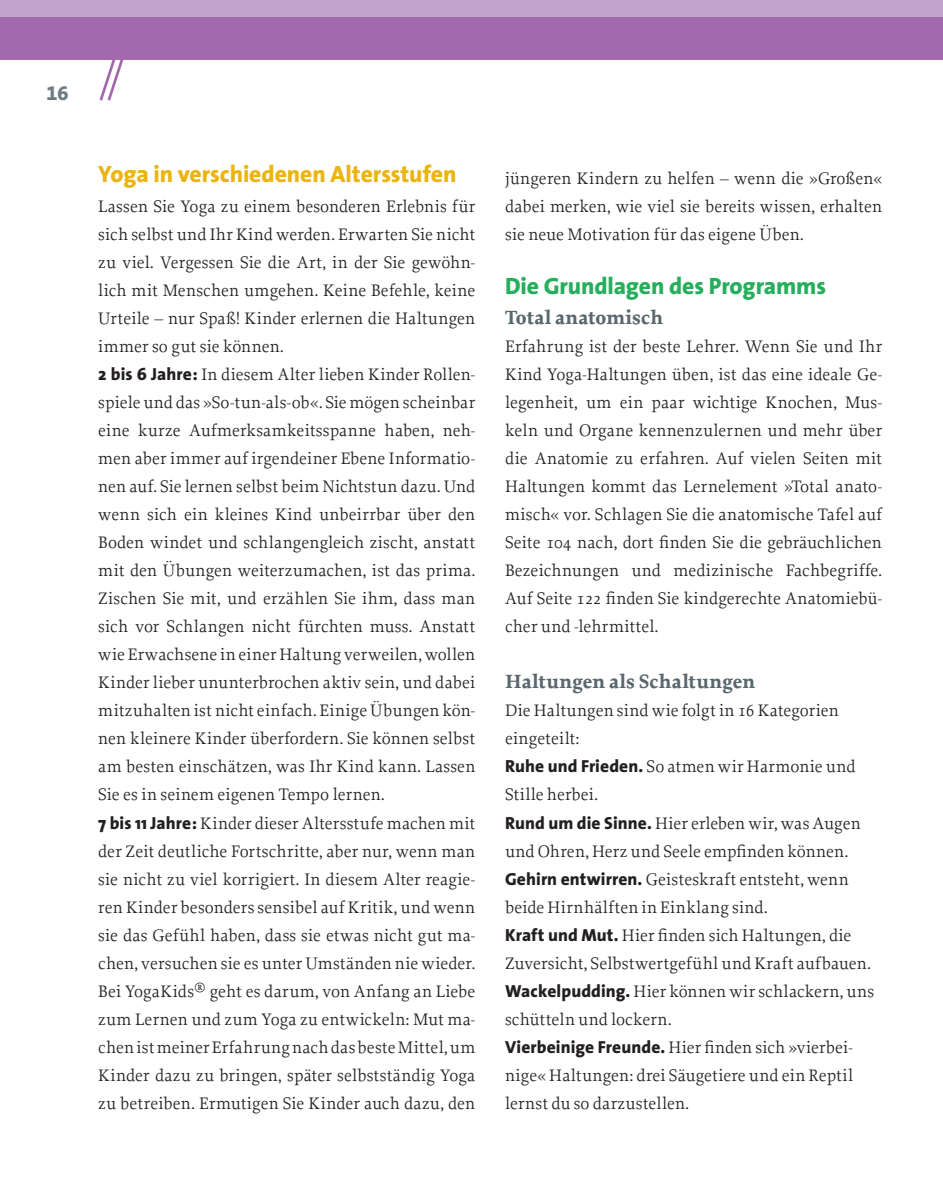
<style>
.page{position:relative;width:943px;height:1194px;background:#fff}
.page>*{position:absolute;margin:0;border:0;box-sizing:border-box;transform-origin:0 0}
.t1{font:63px "Proforma";color:#a269ac}
.t2{font:800 23.62px "The Sans";color:#ebb40e}
.t3{font:800 23.62px "The Sans";letter-spacing:-.005em;color:#25ae5b}
.t4{font:700 20.12px "Proforma";color:#59676e}
.t5{font:20.12px "The Sans Extra Bold Expert";color:#6e7b82}
.t6{font:17.5px/28px "Proforma";letter-spacing:.01em;color:#231f20}
.s1{font-family:"The Sans";font-weight:800}
</style>
<div class="page">
<div style="left:0;top:0;width:943px;height:60px;background:#a269ac"></div>
<div style="left:0;top:0;width:943px;height:17px;background:#c3a2cb"></div>
<p class="t5" style="left:47px;top:76px;width:23px">16</p>
<h1 class="t1" style="left:98px;top:41px;width:28px">//</h1>
<h2 class="t2" style="left:98px;top:154px;width:360px">Yoga in verschiedenen Altersstufen</h2>
<p class="t6" style="left:98px;top:192px;width:379px">Lassen Sie Yoga zu einem besonderen Erlebnis für sich selbst und Ihr Kind werden. Erwarten Sie nicht zu viel. Vergessen Sie die Art, in der Sie gewöhn&shy;lich mit Menschen umgehen. Keine Befehle, keine Urteile – nur Spaß! Kinder erlernen die Haltungen immer so gut sie können.<br><span class="s1">2 bis 6 Jahre:</span> In diesem Alter lieben Kinder Rollen&shy;spiele und das »So-tun-als-ob«. Sie mögen scheinbar eine kurze Aufmerksamkeitsspanne haben, neh&shy;men aber immer auf irgendeiner Ebene Informatio&shy;nen auf. Sie lernen selbst beim Nichtstun dazu. Und wenn sich ein kleines Kind unbeirrbar über den Boden windet und schlangengleich zischt, anstatt mit den Übungen weiterzumachen, ist das prima.<br>Zischen Sie mit, und erzählen Sie ihm, dass man sich vor Schlangen nicht fürchten muss. Anstatt wie Erwachsene in einer Haltung verweilen, wollen Kinder lieber ununterbrochen aktiv sein, und dabei mitzuhalten ist nicht einfach. Einige Übungen kön&shy;nen kleinere Kinder überfordern. Sie können selbst am besten einschätzen, was Ihr Kind kann. Lassen Sie es in seinem eigenen Tempo lernen.<br><span class="s1">7 bis 11 Jahre:</span> Kinder dieser Altersstufe machen mit der Zeit deutliche Fortschritte, aber nur, wenn man sie nicht zu viel korrigiert. In diesem Alter reagie&shy;ren Kinder besonders sensibel auf Kritik, und wenn sie das Gefühl haben, dass sie etwas nicht gut ma&shy;chen, versuchen sie es unter Umständen nie wieder.<br>Bei YogaKids<sup>®</sup> geht es darum, von Anfang an Liebe zum Lernen und zum Yoga zu entwickeln: Mut ma&shy;chen ist meiner Erfahrung nach das beste Mittel, um Kinder dazu zu bringen, später selbstständig Yoga zu betreiben. Ermutigen Sie Kinder auch dazu, den</p>
<p class="t6" style="left:505px;top:164px;width:378px;text-align:justify">jüngeren Kindern zu helfen – wenn die »Großen« dabei merken, wie viel sie bereits wissen, erhalten sie neue Motivation für das eigene Üben.</p>
<h2 class="t3" style="left:505px;top:266px;width:323px">Die Grundlagen des Programms</h2>
<p class="t4" style="left:505px;top:305px;width:160px">Total anatomisch</p>
<p class="t6" style="left:505px;top:332px;width:379px;text-align:justify">Erfahrung ist der beste Lehrer. Wenn Sie und Ihr Kind Yoga-Haltungen üben, ist das eine ideale Ge&shy;legenheit, um ein paar wichtige Knochen, Mus&shy;keln und Organe kennenzulernen und mehr über die Anatomie zu erfahren. Auf vielen Seiten mit Haltungen kommt das Lernelement »Total anato&shy;misch« vor. Schlagen Sie die anatomische Tafel auf Seite 104 nach, dort finden Sie die gebräuchlichen Bezeichnungen und medizinische Fachbegriffe.<br>Auf Seite 122 finden Sie kindgerechte Anatomiebü&shy;cher und -lehrmittel.</p>
<p class="t4" style="left:505px;top:669px;width:252px">Haltungen als Schaltungen</p>
<p class="t6" style="left:505px;top:696px;width:371px">Die Haltungen sind wie folgt in 16 Kategorien eingeteilt:<br><span class="s1">Ruhe und Frieden.</span> So atmen wir Harmonie und Stille herbei.<br><span class="s1">Rund um die Sinne.</span> Hier erleben wir, was Augen und Ohren, Herz und Seele empfinden können.<br><span class="s1">Gehirn entwirren.</span> Geisteskraft entsteht, wenn beide Hirnhälften in Einklang sind.<br><span class="s1">Kraft und Mut.</span> Hier finden sich Haltungen, die Zuversicht, Selbstwertgefühl und Kraft aufbauen.<br><span class="s1">Wackelpudding.</span> Hier können wir schlackern, uns schütteln und lockern.<br><span class="s1">Vierbeinige Freunde.</span> Hier finden sich »vierbei&shy;nige« Haltungen: drei Säugetiere und ein Reptil lernst du so darzustellen.</p>
</div>
